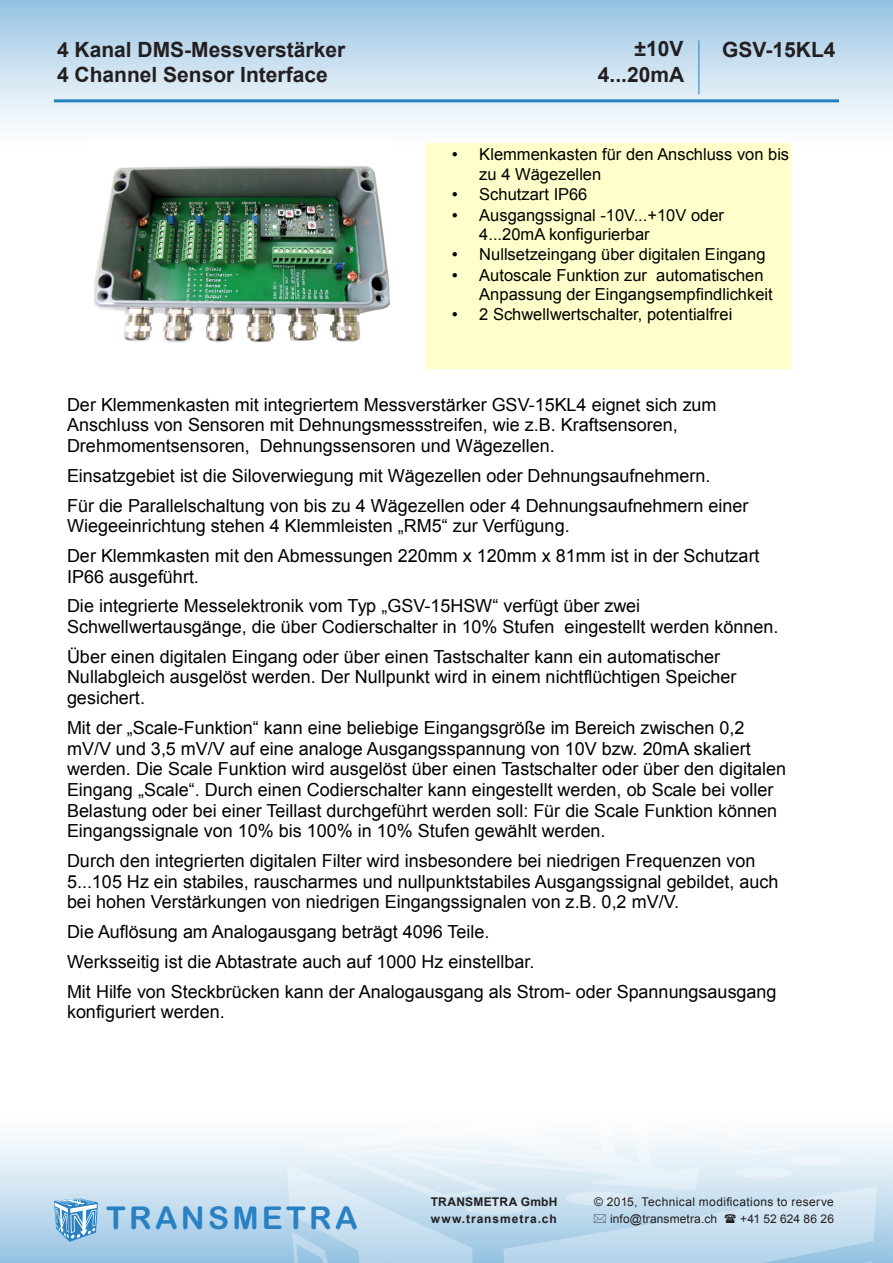
<style>
.page{position:relative;width:893px;height:1263px;background:#fff}
.page>*{position:absolute;margin:0;border:0;box-sizing:border-box;transform-origin:0 0}
.t1{font:31.5px "Arial Rounded MT Bold";letter-spacing:.105em;color:#2981c4}
.t2{font:700 21px "Arial";color:#231f20}
.t3{font:18px/20.7px "Arial";color:#000}
.t4{font:16.5px/19px "Arial";color:#000}
.t5{font:12px "Arial";letter-spacing:.025em;color:#231f20}
.t6{font:700 12px "Arial";letter-spacing:.065em;color:#231f20}
.t7{font:700 12px "Arial";letter-spacing:.02em;color:#231f20}
.t8{font:12px "Arial";letter-spacing:.005em;color:#231f20}
</style>
<div class="page">
<div style="left:0;top:1093px;width:893px;height:170px;background:linear-gradient(to bottom,#fff,#9dc6e4)"></div>
<img style="left:278px;top:1103px;width:615px;height:160px">
<div style="left:0;top:0;width:893px;height:170px;background:linear-gradient(to bottom,#9bc5e4,#fff)"></div>
<svg style="left:54px;top:1198px;width:44px;height:44px;background:#85b7dd"></svg>
<hr style="left:54px;top:99px;width:785px;height:3px;background:#2380be">
<hr style="left:698px;top:40px;width:1px;height:54px;background:#2380be">
<img style="left:91px;top:139px;width:300px;height:204px">
<div style="left:425px;top:144px;width:366px;height:225px;background:#ffc"></div>
<svg style="left:594px;top:1214px;width:12px;height:9px"></svg>
<svg style="left:725px;top:1214px;width:11px;height:9px"></svg>
<p class="t2" style="left:57px;top:35px;width:290px">4 Kanal DMS-Messverstärker</p>
<p class="t2" style="left:57px;top:60px;width:272px">4 Channel Sensor Interface</p>
<p class="t2" style="left:635px;top:35px;width:50px">±10V</p>
<p class="t2" style="left:722px;top:36px;width:115px">GSV-15KL4</p>
<p class="t2" style="left:598px;top:60px;width:88px">4...20mA</p>
<p class="t4" style="left:479px;top:146px;width:311px;text-indent:-27px">• Klemmenkasten für den Anschluss von bis zu 4 Wägezellen</p>
<p class="t4" style="left:452px;top:185px;width:137px">• Schutzart IP66</p>
<p class="t4" style="left:479px;top:206px;width:246px;text-indent:-27px">• Ausgangssignal -10V...+10V oder<br>4...20mA konfigurierbar</p>
<p class="t4" style="left:452px;top:245px;width:315px">• Nullsetzeingang über digitalen Eingang</p>
<p class="t4" style="left:479px;top:266px;width:295px;text-indent:-27px">• Autoscale Funktion zur automatischen<br>Anpassung der Eingangsempfindlichkeit</p>
<p class="t4" style="left:452px;top:305px;width:281px">• 2 Schwellwertschalter, potentialfrei</p>
<p class="t3" style="left:67px;top:394px;width:651px">Der Klemmenkasten mit integriertem Messverstärker GSV-15KL4 eignet sich zum<br>Anschluss von Sensoren mit Dehnungsmessstreifen, wie z.B. Kraftsensoren,<br>Drehmomentsensoren, Dehnungssensoren und Wägezellen.</p>
<p class="t3" style="left:67px;top:461px;width:683px;line-height:29.7px">Einsatzgebiet ist die Siloverwiegung mit Wägezellen oder Dehnungsaufnehmern.<br>Für die Parallelschaltung von bis zu 4 Wägezellen oder 4 Dehnungsaufnehmern einer</p>
<p class="t3" style="left:67px;top:511px;width:694px;line-height:29.7px">Wiegeeinrichtung stehen 4 Klemmleisten „RM5“ zur Verfügung.<br>Der Klemmkasten mit den Abmessungen 220mm x 120mm x 81mm ist in der Schutzart</p>
<p class="t3" style="left:67px;top:562px;width:575px;line-height:29.7px">IP66 ausgeführt.<br>Die integrierte Messelektronik vom Typ „GSV-15HSW“ verfügt über zwei</p>
<p class="t3" style="left:67px;top:612px;width:713px;line-height:29.7px">Schwellwertausgänge, die über Codierschalter in 10% Stufen eingestellt werden können.<br>Über einen digitalen Eingang oder über einen Tastschalter kann ein automatischer</p>
<p class="t3" style="left:67px;top:667px;width:671px">Nullabgleich ausgelöst werden. Der Nullpunkt wird in einem nichtflüchtigen Speicher gesichert.</p>
<p class="t3" style="left:67px;top:718px;width:721px">Mit der „Scale-Funktion“ kann eine beliebige Eingangsgröße im Bereich zwischen 0,2 mV/V und 3,5 mV/V auf eine analoge Ausgangsspannung von 10V bzw. 20mA skaliert werden. Die Scale Funktion wird ausgelöst über einen Tastschalter oder über den digitalen Eingang „Scale“. Durch einen Codierschalter kann eingestellt werden, ob Scale bei voller Belastung oder bei einer Teillast durchgeführt werden soll: Für die Scale Funktion können Eingangssignale von 10% bis 100% in 10% Stufen gewählt werden.</p>
<p class="t3" style="left:67px;top:851px;width:713px">Durch den integrierten digitalen Filter wird insbesondere bei niedrigen Frequenzen von<br>5...105 Hz ein stabiles, rauscharmes und nullpunktstabiles Ausgangssignal gebildet, auch bei hohen Verstärkungen von niedrigen Eingangssignalen von z.B. 0,2 mV/V.</p>
<p class="t3" style="left:67px;top:917px;width:711px;line-height:29.7px">Die Auflösung am Analogausgang beträgt 4096 Teile.<br>Werksseitig ist die Abtastrate auch auf 1000 Hz einstellbar.<br>Mit Hilfe von Steckbrücken kann der Analogausgang als Strom- oder Spannungsausgang</p>
<p class="t3" style="left:67px;top:1002px;width:159px">konfiguriert werden.</p>
<p class="t1" style="left:106px;top:1199px;width:253px">TRANSMETRA</p>
<p class="t7" style="left:431px;top:1193px;width:128px">TRANSMETRA GmbH</p>
<p class="t5" style="left:594px;top:1194px;width:241px">© 2015, Technical modifications to reserve</p>
<p class="t6" style="left:431px;top:1211px;width:127px">www.transmetra.ch</p>
<p class="t5" style="left:610px;top:1211px;width:109px">info@transmetra.ch</p>
<p class="t8" style="left:740px;top:1211px;width:95px">+41 52 624 86 26</p>
</div>
